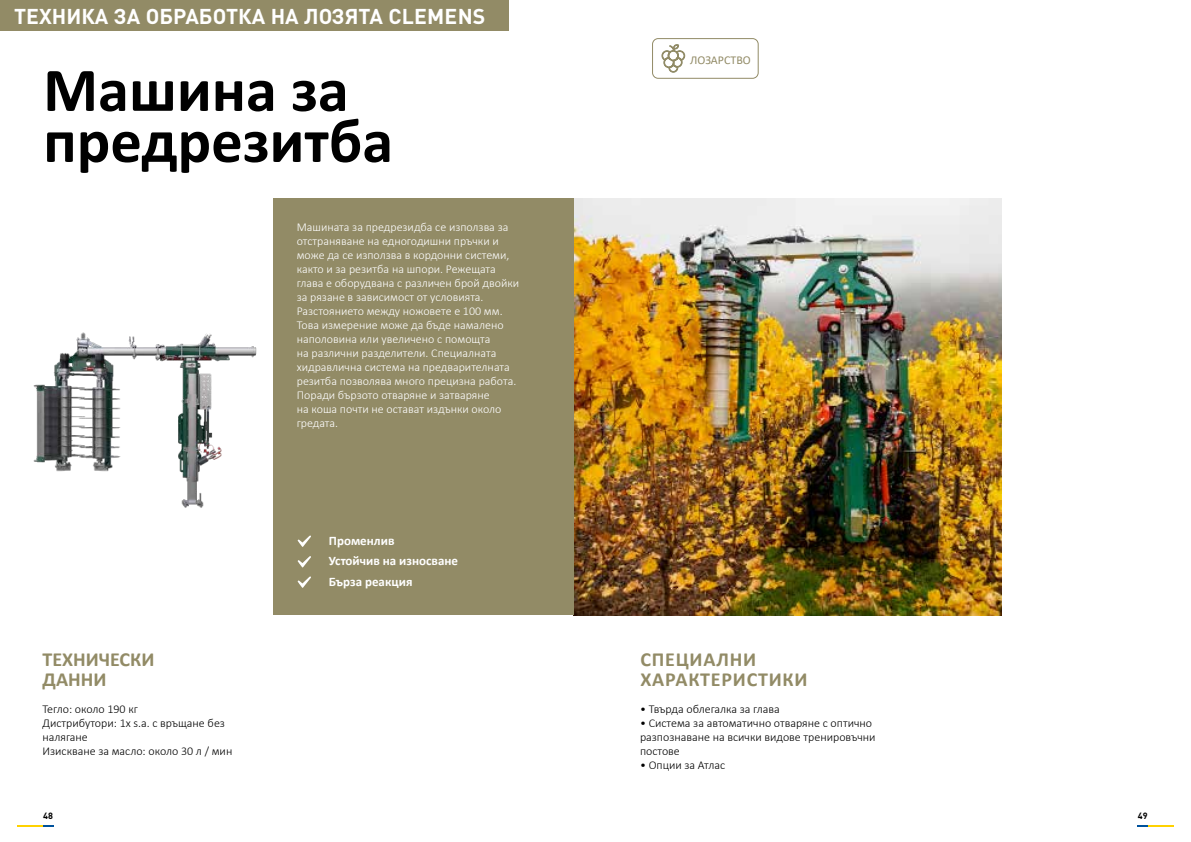
<style>
.page{position:relative;width:1191px;height:842px;background:#fff}
.page>*{position:absolute;margin:0;border:0;box-sizing:border-box;transform-origin:0 0}
.t1{font:700 62.7px/51px "Calibri";color:#000}
.t2{font:700 21.2px "DIN Pro";color:#fff}
.t3{font:700 20px/20px "Calibri";letter-spacing:.04em;color:#928b66}
.t4{font:700 20px/20px "Calibri";color:#928b66}
.t5{font:700 13px "Calibri";color:#fff}
.t6{font:300 12px/14px "Calibri";color:#fff}
.t7{font:300 12px/14px "Calibri";color:#000}
.t8{font:12px "Calibri";color:#928b66}
.t9{font:700 9px "DIN Pro";color:#000}
</style>
<div class="page">
<svg style="left:1137px;top:825px;width:37px;height:1px"></svg>
<svg style="left:17px;top:825px;width:37px;height:1px"></svg>
<img style="left:33px;top:332px;width:224px;height:176px">
<img style="left:573px;top:199px;width:428px;height:416px">
<div style="left:274px;top:199px;width:299px;height:416px;background:#928b66"></div>
<svg style="left:298px;top:576px;width:13px;height:12px"></svg>
<svg style="left:298px;top:556px;width:13px;height:12px"></svg>
<svg style="left:298px;top:535px;width:13px;height:12px"></svg>
<div style="left:0;top:0;width:508px;height:31px;background:#928b66"></div>
<svg style="left:661px;top:44px;width:24px;height:29px"></svg>
<div style="left:652px;top:38px;width:106px;height:41px;border:1px solid #928b66;border-radius:6px"></div>
<h2 class="t2" style="left:14px;top:2px;width:473px">ТЕХНИКА ЗА ОБРАБОТКА НА ЛОЗЯТА CLEMENS</h2>
<h1 class="t1" style="left:43px;top:64px;width:351px">Машина за предрезитба</h1>
<p class="t6" style="left:297px;top:220px;width:224px">Машината за предрезидба се използва за отстраняване на едногодишни пръчки и може да се използва в кордонни системи, както и за резитба на шпори. Режещата глава е оборудвана с различен брой двойки за рязане в зависимост от условията.<br>Разстоянието между ножовете е 100 мм.<br>Това измерение може да бъде намалено наполовина или увеличено с помощта<br>на различни разделители. Специалната хидравлична система на предварителната резитба позволява много прецизна работа.<br>Поради бързото отваряне и затваряне<br>на коша почти не остават издънки около гредата.</p>
<p class="t5" style="left:329px;top:531px;width:67px">Променлив</p>
<p class="t5" style="left:329px;top:572px;width:85px">Бърза реакция</p>
<p class="t5" style="left:329px;top:552px;width:131px">Устойчив на износване</p>
<p class="t8" style="left:690px;top:52px;width:62px">ЛОЗАРСТВО</p>
<h3 class="t4" style="left:43px;top:649px;width:113px">ТЕХНИЧЕСКИ<br>ДАННИ</h3>
<h3 class="t3" style="left:640px;top:649px;width:169px">СПЕЦИАЛНИ<br>ХАРАКТЕРИСТИКИ</h3>
<p class="t7" style="left:43px;top:702px;width:191px">Тегло: около 190 кг<br>Дистрибутори: 1x s.a. с връщане без налягане<br>Изискване за масло: около 30 л / мин</p>
<p class="t7" style="left:640px;top:702px;width:141px">• Твърда облегалка за глава</p>
<p class="t7" style="left:640px;top:716px;width:237px">• Система за автоматично отваряне с оптично разпознаване на всички видове тренировъчни постове</p>
<p class="t7" style="left:640px;top:758px;width:87px">• Опции за Атлас</p>
<p class="t9" style="left:43px;top:809px;width:11px">48</p>
<p class="t9" style="left:1137px;top:809px;width:11px">49</p>
</div>
